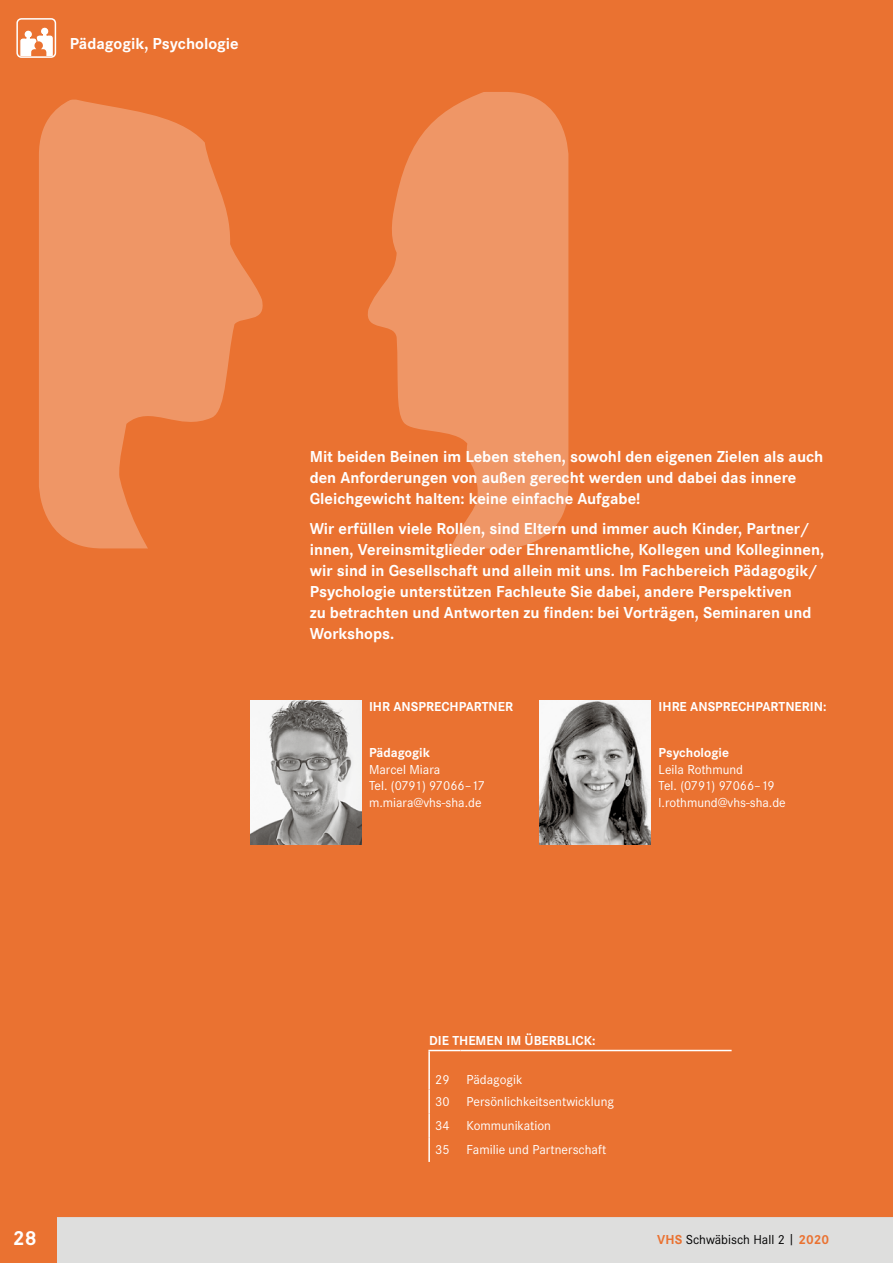
<style>
.page{position:relative;width:893px;height:1263px;background:#fff}
.page>*{position:absolute;margin:0;border:0;box-sizing:border-box;transform-origin:0 0}
.t1{font:700 21px "Corporate S";color:#fff}
.t2{font:700 16.5px/21px "Corporate S";color:#fff}
.t3{font:13.5px "Corporate S";color:#fff}
.t4{font:700 13.5px "Corporate S";color:#fff}
.t5{font:13.5px "Corporate S";color:#000}
.s1{font-weight:700;color:#ea7231}
</style>
<div class="page">
<div style="left:56px;top:1217px;width:837px;height:46px;background:#dededd"></div>
<div style="left:0;top:0;width:893px;height:1217px;background:#ea7231"></div>
<hr style="left:428px;top:1050px;width:32px;height:1px;background:#fff">
<hr style="left:460px;top:1050px;width:272px;height:1px;background:#fff">
<hr style="left:428px;top:1051px;width:2px;height:38px;background:#fff">
<hr style="left:428px;top:1089px;width:2px;height:25px;background:#fff">
<hr style="left:428px;top:1114px;width:2px;height:24px;background:#fff">
<hr style="left:428px;top:1138px;width:2px;height:24px;background:#fff">
<img style="left:250px;top:700px;width:112px;height:144px">
<img style="left:539px;top:700px;width:112px;height:144px">
<svg style="left:40px;top:100px;width:223px;height:448px;fill:#ef9666"></svg>
<svg style="left:368px;top:93px;width:200px;height:455px;fill:#ef9666"></svg>
<div style="left:16px;top:69px;width:576px;height:503px;border:23px solid #ea7231;border-radius:75px"></div>
<svg style="left:20px;top:27px;width:33px;height:28px"></svg>
<div style="left:16px;top:18px;width:40px;height:40px;border:2px solid #fff;border-radius:4px"></div>
<div style="left:0;top:1216px;width:56px;height:47px;background:#ea7231"></div>
<p class="t2" style="left:70px;top:33px;width:170px">Pädagogik, Psychologie</p>
<p class="t2" style="left:310px;top:446px;width:515px">Mit beiden Beinen im Leben stehen, sowohl den eigenen Zielen als auch den Anforderungen von außen gerecht werden und dabei das innere<br>Gleichgewicht halten: keine einfache Aufgabe!</p>
<p class="t2" style="left:310px;top:518px;width:516px">Wir erfüllen viele Rollen, sind Eltern und immer auch Kinder, Partner/ innen, Vereinsmitglieder oder Ehrenamtliche, Kollegen und Kolleginnen, wir sind in Gesellschaft und allein mit uns. Im Fachbereich Pädagogik/ Psychologie unterstützen Fachleute Sie dabei, andere Perspektiven<br>zu betrachten und Antworten zu finden: bei Vorträgen, Seminaren und Workshops.</p>
<p class="t4" style="left:369px;top:698px;width:146px">IHR ANSPRECHPARTNER</p>
<p class="t4" style="left:659px;top:698px;width:169px">IHRE ANSPRECHPARTNERIN:</p>
<p class="t4" style="left:369px;top:745px;width:62px">Pädagogik</p>
<p class="t4" style="left:659px;top:745px;width:72px">Psychologie</p>
<p class="t3" style="left:369px;top:762px;width:73px">Marcel Miara</p>
<p class="t3" style="left:659px;top:762px;width:86px">Leila Rothmund</p>
<p class="t3" style="left:369px;top:778px;width:117px">Tel. (0791) 97066–17</p>
<p class="t3" style="left:659px;top:778px;width:118px">Tel. (0791) 97066–19</p>
<p class="t3" style="left:369px;top:795px;width:114px">m.miara@vhs-sha.de</p>
<p class="t3" style="left:659px;top:795px;width:129px">l.rothmund@vhs-sha.de</p>
<p class="t4" style="left:429px;top:1032px;width:168px">DIE THEMEN IM ÜBERBLICK:</p>
<p class="t3" style="left:435px;top:1071px;width:16px">29</p>
<p class="t3" style="left:466px;top:1071px;width:58px">Pädagogik</p>
<p class="t3" style="left:435px;top:1094px;width:16px">30</p>
<p class="t3" style="left:466px;top:1094px;width:149px">Persönlichkeitsentwicklung</p>
<p class="t3" style="left:435px;top:1118px;width:16px">34</p>
<p class="t3" style="left:466px;top:1118px;width:86px">Kommunikation</p>
<p class="t3" style="left:435px;top:1142px;width:16px">35</p>
<p class="t3" style="left:466px;top:1142px;width:141px">Familie und Partnerschaft</p>
<p class="t1" style="left:13px;top:1226px;width:25px">28</p>
<p class="t5" style="left:657px;top:1231px;width:173px"><span class="s1">VHS</span> Schwäbisch Hall 2 | <span class="s1">2020</span></p>
</div>
